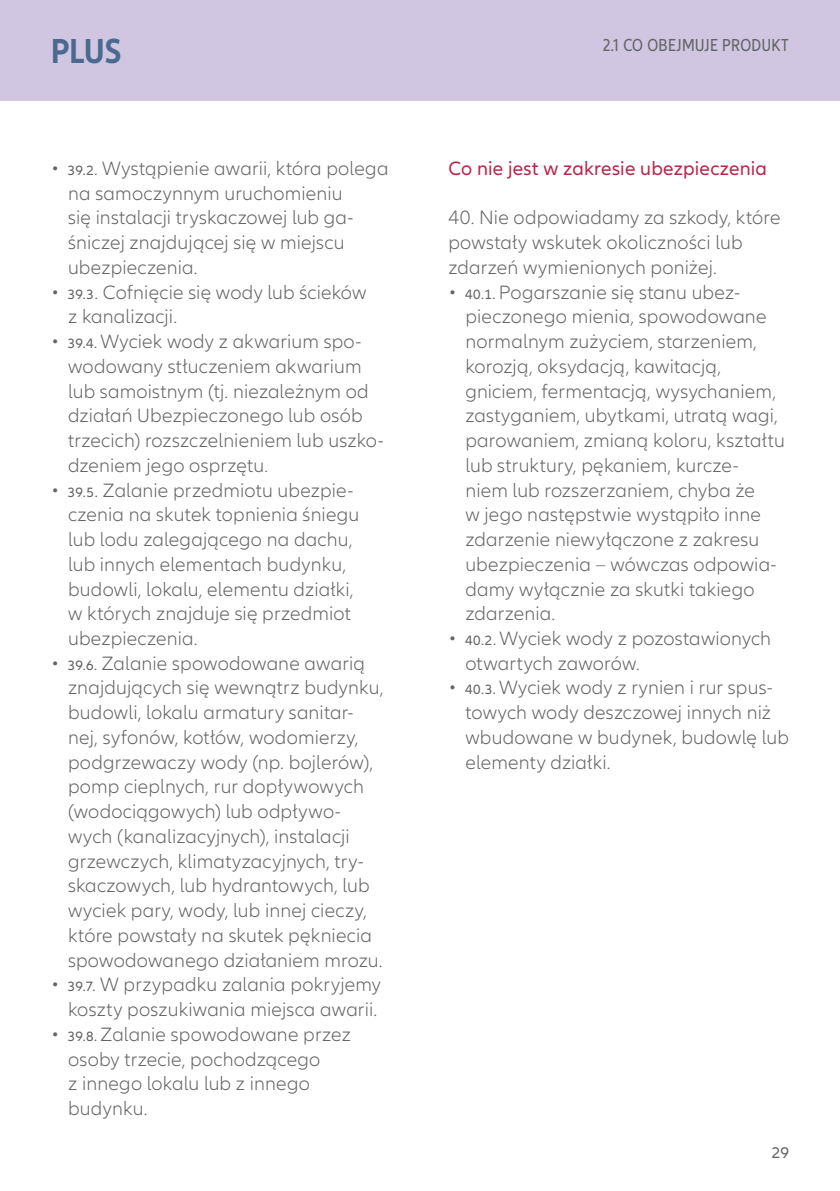
<style>
.page{position:relative;width:840px;height:1191px;background:#fff}
.page>*{position:absolute;margin:0;border:0;box-sizing:border-box;transform-origin:0 0}
.t1{font:700 condensed 36px "Allianz Neo";color:#4b6a8f}
.t2{font:300 20px/24.8px "Allianz Neo";letter-spacing:.01em;color:#636466}
.t3{font:20px "Allianz Neo";letter-spacing:.01em;color:#b7274c}
.t4{font:condensed 18px "Allianz Neo";letter-spacing:.02em;color:#636466}
.t5{font:16px "Allianz Neo";color:#636466}
.s1{font-weight:400;font-size:14px}
</style>
<div class="page">
<div style="left:0;top:0;width:839px;height:101px;background:#d1c6e2"></div>
<h1 class="t1" style="left:51px;top:30px;width:72px">PLUS</h1>
<p class="t2" style="left:68px;top:156px;width:322px;text-indent:-17px">• <span class="s1">39.2.</span> Wystąpienie awarii, która polega na samoczynnym uruchomieniu<br>się instalacji tryskaczowej lub ga&shy;śniczej znajdującej się w miejscu ubezpieczenia.</p>
<p class="t2" style="left:68px;top:280px;width:300px;text-indent:-17px">• <span class="s1">39.3</span>. Cofnięcie się wody lub ścieków z kanalizacji.</p>
<p class="t2" style="left:68px;top:329px;width:317px;text-indent:-17px">• <span class="s1">39.4.</span> Wyciek wody z akwarium spo&shy;wodowany stłuczeniem akwarium lub samoistnym (tj. niezależnym od działań Ubezpieczonego lub osób trzecich) rozszczelnieniem lub uszko&shy;dzeniem jego osprzętu.</p>
<p class="t2" style="left:68px;top:478px;width:292px;text-indent:-17px">• <span class="s1">39.5</span>. Zalanie przedmiotu ubezpie&shy;czenia na skutek topnienia śniegu lub lodu zalegającego na dachu, lub innych elementach budynku, budowli, lokalu, elementu działki, w których znajduje się przedmiot ubezpieczenia.</p>
<p class="t2" style="left:68px;top:651px;width:317px;text-indent:-17px">• <span class="s1">39.6.</span> Zalanie spowodowane awarią znajdujących się wewnątrz budynku, budowli, lokalu armatury sanitar&shy;nej, syfonów, kotłów, wodomierzy, podgrzewaczy wody (np. bojlerów), pomp cieplnych, rur dopływowych (wodociągowych) lub odpływo&shy;wych (kanalizacyjnych), instalacji grzewczych, klimatyzacyjnych, try&shy;skaczowych, lub hydrantowych, lub wyciek pary, wody, lub innej cieczy, które powstały na skutek pękniecia spowodowanego działaniem mrozu.</p>
<p class="t2" style="left:51px;top:973px;width:331px;text-align:right">• <span class="s1">39.7.</span> W przypadku zalania pokryjemy koszty poszukiwania miejsca awarii.</p>
<p class="t2" style="left:68px;top:1022px;width:284px;text-indent:-17px">• <span class="s1">39.8.</span> Zalanie spowodowane przez osoby trzecie, pochodzącego<br>z innego lokalu lub z innego budynku.</p>
<p class="t4" style="left:602px;top:35px;width:187px">2.1 CO OBEJMUJE PRODUKT</p>
<p class="t3" style="left:448px;top:157px;width:320px">Co nie jest w zakresie ubezpieczenia</p>
<p class="t2" style="left:448px;top:206px;width:333px">40. Nie odpowiadamy za szkody, które powstały wskutek okoliczności lub zdarzeń wymienionych poniżej.</p>
<p class="t2" style="left:465px;top:280px;width:321px;text-indent:-17px">• <span class="s1">40.1.</span> Pogarszanie się stanu ubez&shy;pieczonego mienia, spowodowane normalnym zużyciem, starzeniem, korozją, oksydacją, kawitacją, gniciem, fermentacją, wysychaniem, zastyganiem, ubytkami, utratą wagi, parowaniem, zmianą koloru, kształtu lub struktury, pękaniem, kurcze&shy;niem lub rozszerzaniem, chyba że<br>w jego następstwie wystąpiło inne zdarzenie niewyłączone z zakresu ubezpieczenia – wówczas odpowia&shy;damy wyłącznie za skutki takiego zdarzenia.</p>
<p class="t2" style="left:465px;top:626px;width:307px;text-indent:-17px">• <span class="s1">40.2.</span> Wyciek wody z pozostawionych otwartych zaworów.</p>
<p class="t2" style="left:465px;top:676px;width:325px;text-indent:-17px">• <span class="s1">40.3.</span> Wyciek wody z rynien i rur spus&shy;towych wody deszczowej innych niż wbudowane w budynek, budowlę lub elementy działki.</p>
<p class="t5" style="left:771px;top:1143px;width:19px">29</p>
</div>
